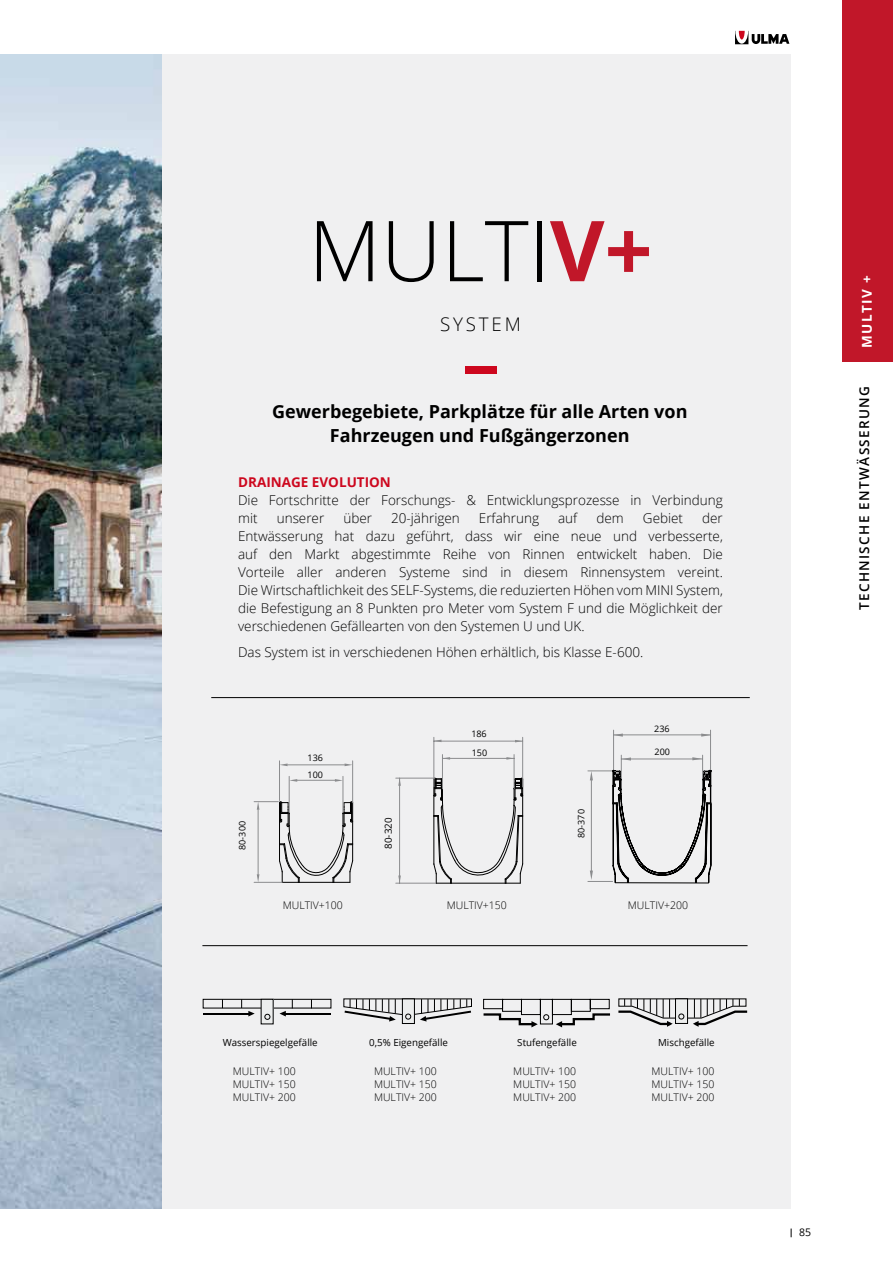
<style>
.page{position:relative;width:893px;height:1263px;background:#fff}
.page>*{position:absolute;margin:0;border:0;box-sizing:border-box;transform-origin:0 0}
.t1{font:300 84.15px "Open Sans";color:#000}
.t2{font:300 18.75px "Open Sans";letter-spacing:.15em;color:#000}
.t3{font:700 18px/24px "Open Sans";color:#000;text-align:center}
.t4{font:300 13.5px/18px "Open Sans";color:#000}
.t5{font:600 13.5px "Open Sans";letter-spacing:.1em;color:#000}
.t6{font:700 13.5px "Open Sans";color:#cd071e}
.t7{font:700 13.5px "Open Sans";letter-spacing:.1em;color:#fff}
.t8{font:300 10.5px/12.6px "Open Sans";color:#000;text-align:justify}
.t9{font:10.5px "Open Sans";color:#000}
.t10{font:9.75px "Open Sans";color:#000}
.t11{font:9px/18.3px "Open Sans";color:#000}
.s1{font-weight:700;color:#c11729}
</style>
<div class="page">
<svg style="left:735px;top:31px;width:54px;height:13px"></svg>
<div style="left:842px;top:0;width:51px;height:361px;background:#c11729"></div>
<div style="left:159px;top:54px;width:632px;height:1155px;background:#f0f0f1"></div>
<hr style="left:211px;top:697px;width:539px;height:1px;background:#000">
<div style="left:465px;top:367px;width:31px;height:7px;background:#cd071e"></div>
<img style="left:0;top:54px;width:162px;height:1155px">
<hr style="left:202px;top:945px;width:545px;height:1px;background:#000">
<hr style="left:279px;top:761px;width:1px;height:39px;background:#8b8c8e">
<hr style="left:352px;top:761px;width:1px;height:42px;background:#8b8c8e">
<svg style="left:254px;top:763px;width:99px;height:120px"></svg>
<svg style="left:506px;top:757px;width:8px;height:3px"></svg>
<hr style="left:442px;top:754px;width:1px;height:35px;background:#8b8c8e">
<hr style="left:514px;top:754px;width:1px;height:35px;background:#8b8c8e">
<hr style="left:442px;top:758px;width:72px;height:1px;background:#8b8c8e">
<hr style="left:621px;top:755px;width:1px;height:34px;background:#8b8c8e">
<hr style="left:702px;top:755px;width:1px;height:34px;background:#8b8c8e">
<hr style="left:621px;top:759px;width:82px;height:1px;background:#8b8c8e">
<hr style="left:613px;top:730px;width:1px;height:43px;background:#8b8c8e">
<hr style="left:710px;top:730px;width:1px;height:43px;background:#8b8c8e">
<hr style="left:614px;top:735px;width:96px;height:1px;background:#8b8c8e">
<hr style="left:434px;top:737px;width:1px;height:50px;background:#8b8c8e">
<hr style="left:522px;top:737px;width:1px;height:50px;background:#8b8c8e">
<hr style="left:434px;top:741px;width:89px;height:1px;background:#8b8c8e">
<svg style="left:398px;top:875px;width:3px;height:8px"></svg>
<hr style="left:396px;top:778px;width:39px;height:1px;background:#8b8c8e">
<hr style="left:396px;top:883px;width:40px;height:1px;background:#8b8c8e">
<hr style="left:399px;top:778px;width:1px;height:105px;background:#8b8c8e">
<svg style="left:433px;top:778px;width:90px;height:106px"></svg>
<svg style="left:614px;top:733px;width:9px;height:4px"></svg>
<svg style="left:701px;top:733px;width:9px;height:4px"></svg>
<svg style="left:622px;top:757px;width:9px;height:4px"></svg>
<svg style="left:692px;top:757px;width:10px;height:3px"></svg>
<svg style="left:588px;top:770px;width:124px;height:114px"></svg>
<hr style="left:615px;top:882px;width:94px;height:1px;background:#000">
<div style="left:203px;top:999px;width:128px;height:9px;border:1px solid #000"></div>
<div style="left:261px;top:999px;width:12px;height:25px;background:#eceded"></div>
<hr style="left:203px;top:1012px;width:46px;height:2px;background:#000">
<hr style="left:285px;top:1012px;width:46px;height:2px;background:#000">
<svg style="left:222px;top:999px;width:90px;height:21px"></svg>
<svg style="left:483px;top:998px;width:265px;height:29px"></svg>
<div style="left:402px;top:999px;width:12px;height:24px;background:#eceded"></div>
<div style="left:402px;top:998px;width:13px;height:26px;border:1px solid #000"></div>
<svg style="left:343px;top:998px;width:129px;height:23px"></svg>
<h1 class="t1" style="left:308px;top:193px;width:346px">MULTI<span class="s1">V+</span></h1>
<h2 class="t2" style="left:440px;top:311px;width:82px">SYSTEM</h2>
<h3 class="t3" style="left:272px;top:399px;width:417px">Gewerbegebiete, Parkplätze für alle Arten von<br>Fahrzeugen und Fußgängerzonen</h3>
<p class="t6" style="left:238px;top:472px;width:154px">DRAINAGE EVOLUTION</p>
<p class="t4" style="left:238px;top:490px;width:486px">Die Fortschritte der Forschungs- &amp; Entwicklungsprozesse in Verbindung mit</p>
<p class="t4" style="left:277px;top:508px;width:49px">unserer</p>
<p class="t4" style="left:343px;top:508px;width:30px">über</p>
<p class="t4" style="left:391px;top:508px;width:70px">20-jährigen</p>
<p class="t4" style="left:479px;top:508px;width:62px">Erfahrung</p>
<p class="t4" style="left:558px;top:508px;width:21px">auf</p>
<p class="t4" style="left:596px;top:508px;width:29px">dem</p>
<p class="t4" style="left:643px;top:508px;width:42px">Gebiet</p>
<p class="t4" style="left:238px;top:508px;width:486px;text-align:justify;text-indent:464px">der Entwässerung hat dazu geführt, dass wir eine neue und verbesserte, auf den Markt abgestimmte Reihe von Rinnen entwickelt haben. Die Vorteile aller anderen Systeme sind in diesem Rinnensystem vereint.<br>Die Wirtschaftlichkeit des SELF-Systems, die reduzierten Höhen vom MINI System, die Befestigung an 8 Punkten pro Meter vom System F und die Möglichkeit der verschiedenen Gefällearten von den Systemen U und UK.</p>
<p class="t4" style="left:238px;top:643px;width:407px">Das System ist in verschiedenen Höhen erhältlich, bis Klasse E-600.</p>
<p class="t11" style="left:308px;top:748px;width:17px">136</p>
<p class="t11" style="left:308px;top:765px;width:17px">100</p>
<p class="t11" style="left:471px;top:725px;width:17px">186<br>150</p>
<p class="t11" style="left:233px;top:850px;width:30px;rotate:-90deg">80-300</p>
<p class="t10" style="left:381px;top:849px;width:33px;rotate:-90deg">80-320</p>
<p class="t11" style="left:572px;top:838px;width:30px;rotate:-90deg">80-370</p>
<p class="t11" style="left:654px;top:719px;width:17px">236</p>
<p class="t11" style="left:655px;top:743px;width:17px">200</p>
<p class="t8" style="left:283px;top:899px;width:62px">MULTIV+100</p>
<p class="t8" style="left:447px;top:899px;width:62px">MULTIV+150</p>
<p class="t8" style="left:628px;top:899px;width:62px">MULTIV+200</p>
<p class="t10" style="left:223px;top:1035px;width:96px">Wasserspiegelgefälle</p>
<p class="t10" style="left:517px;top:1035px;width:61px">Stufengefälle</p>
<p class="t8" style="left:374px;top:1065px;width:64px">MULTIV+ 100<br>MULTIV+ 150<br>MULTIV+ 200</p>
<p class="t8" style="left:513px;top:1065px;width:64px">MULTIV+ 100<br>MULTIV+ 150<br>MULTIV+ 200</p>
<p class="t10" style="left:369px;top:1035px;width:80px">0,5% Eigengefälle</p>
<p class="t10" style="left:658px;top:1035px;width:58px">Mischgefälle</p>
<p class="t8" style="left:233px;top:1065px;width:64px">MULTIV+ 100<br>MULTIV+ 150<br>MULTIV+ 200</p>
<p class="t8" style="left:651px;top:1065px;width:64px">MULTIV+ 100<br>MULTIV+ 150<br>MULTIV+ 200</p>
<p class="t7" style="left:857px;top:348px;width:74px;rotate:-90deg">MULTIV +</p>
<p class="t5" style="left:855px;top:610px;width:226px;rotate:-90deg">TECHNISCHE ENTWÄSSERUNG</p>
<p class="t9" style="left:799px;top:1225px;width:14px">85</p>
</div>
